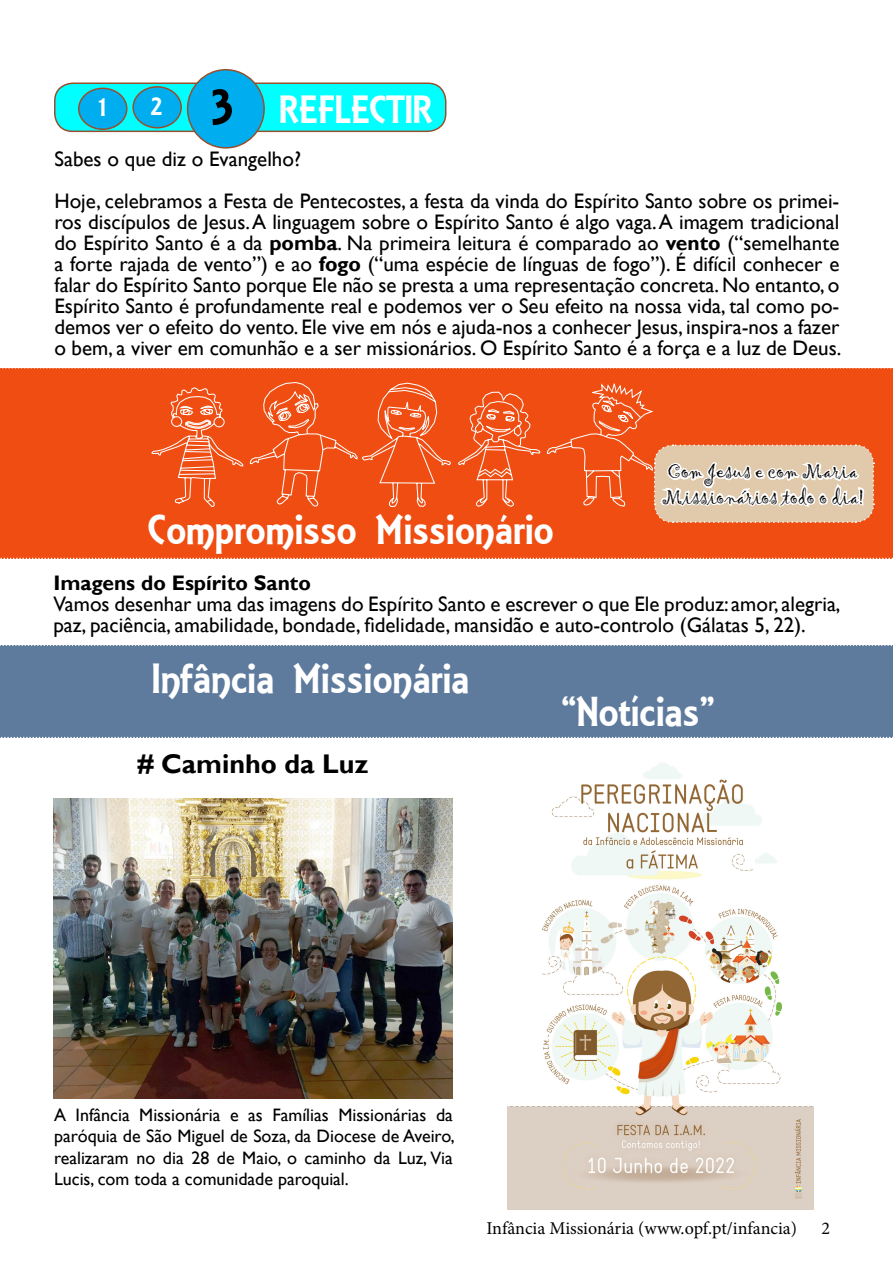
<style>
.page{position:relative;width:893px;height:1263px;background:#fff}
.page>*{position:absolute;margin:0;border:0;box-sizing:border-box;transform-origin:0 0}
.t1{font:54px "ARESSENCE";color:#000}
.t2{font:45px "ARESSENCE";color:#fff}
.t3{font:42px "ARESSENCE";color:#fff}
.t4{font:700 27px "Gill Sans";color:#000}
.t5{font:27px "ARESSENCE";color:#fff}
.t6{font:21px/21px "Gill Sans";color:#000;text-align:justify}
.t7{font:21px/25.2px "Gigi";color:#000}
.t8{font:700 21px "Gill Sans";color:#000}
.t9{font:18px/21.6px "Gill Sans";color:#000;text-align:justify}
.t10{font:18px "Minion Pro";color:#000}
.s1{font-weight:700}
</style>
<div class="page">
<div style="left:55px;top:83px;width:391px;height:48px;background:#0ff;border-radius:18px"></div>
<div style="left:54px;top:83px;width:392px;height:49px;border:2px solid #984f2e;border-radius:18px"></div>
<div style="left:188px;top:70px;width:76px;height:78px;background:#00aeef;border-radius:50%"></div>
<div style="left:187px;top:69px;width:78px;height:80px;border:2px solid #984f2e;border-radius:50%"></div>
<div style="left:79px;top:88px;width:48px;height:41px;background:#00aeef;border-radius:50%"></div>
<div style="left:78px;top:88px;width:50px;height:42px;border:2px solid #984f2e;border-radius:50%"></div>
<div style="left:133px;top:87px;width:48px;height:41px;background:#00aeef;border-radius:50%"></div>
<div style="left:132px;top:86px;width:50px;height:42px;border:2px solid #984f2e;border-radius:50%"></div>
<div style="left:0;top:368px;width:893px;height:190px;background:#ef4d12"></div>
<svg style="left:0;top:558px;width:893px;height:1px"></svg>
<svg style="left:0;top:368px;width:892px;height:1px"></svg>
<svg style="left:151px;top:382px;width:503px;height:125px"></svg>
<svg style="left:653px;top:433px;width:222px;height:90px"></svg>
<div style="left:0;top:645px;width:893px;height:92px;background:#5e7b9d"></div>
<svg style="left:0;top:737px;width:893px;height:1px"></svg>
<svg style="left:0;top:645px;width:892px;height:1px"></svg>
<img style="left:53px;top:799px;width:400px;height:299px">
<img style="left:507px;top:763px;width:306px;height:446px">
<p class="t5" style="left:98px;top:92px;width:9px">1</p>
<p class="t5" style="left:150px;top:91px;width:13px">2</p>
<p class="t1" style="left:211px;top:77px;width:24px">3</p>
<p class="t3" style="left:279px;top:86px;width:155px">REFLECTIR</p>
<p class="t6" style="left:54px;top:149px;width:248px">Sabes o que diz o Evangelho?</p>
<p class="t6" style="left:54px;top:191px;width:789px">Hoje, celebramos a Festa de Pentecostes, a festa da vinda do Espírito Santo sobre os primei&shy;ros discípulos de Jesus. A linguagem sobre o Espírito Santo é algo vaga. A imagem tradicional do Espírito Santo é a da <span class="s1">pomba</span>. Na primeira leitura é comparado ao <span class="s1">vento</span> (“semelhante a forte rajada de vento”) e ao <span class="s1">fogo</span> (“uma espécie de línguas de fogo”). É difícil conhecer e falar do Espírito Santo porque Ele não se presta a uma representação concreta. No entanto, o Espírito Santo é profundamente real e podemos ver o Seu efeito na nossa vida, tal como po&shy;demos ver o efeito do vento. Ele vive em nós e ajuda-nos a conhecer Jesus, inspira-nos a fazer o bem, a viver em comunhão e a ser missionários. O Espírito Santo é a força e a luz de Deus.</p>
<p class="t7" style="left:662px;top:460px;width:204px">Com Jesus e com Maria<br>Missionários todo o dia!</p>
<p class="t2" style="left:148px;top:504px;width:407px">Compromisso Missionário</p>
<p class="t8" style="left:53px;top:571px;width:259px">Imagens do Espírito Santo</p>
<p class="t6" style="left:53px;top:594px;width:789px">Vamos desenhar uma das imagens do Espírito Santo e escrever o que Ele produz: amor, alegria, paz, paciência, amabilidade, bondade, fidelidade, mansidão e auto-controlo (Gálatas 5, 22).</p>
<p class="t2" style="left:152px;top:653px;width:319px">Infância Missionária</p>
<p class="t2" style="left:561px;top:686px;width:155px">“Notícias”</p>
<p class="t4" style="left:138px;top:748px;width:232px"># Caminho da Luz</p>
<p class="t9" style="left:54px;top:1104px;width:402px">A Infância Missionária e as Famílias Missionárias da paróquia de São Miguel de Soza, da Diocese de Aveiro, realizaram no dia 28 de Maio, o caminho da Luz, Via Lucis, com toda a comunidade paroquial.</p>
<p class="t10" style="left:486px;top:1216px;width:312px">Infância Missionária (www.opf.pt/infancia)</p>
<p class="t10" style="left:822px;top:1216px;width:10px">2</p>
</div>
